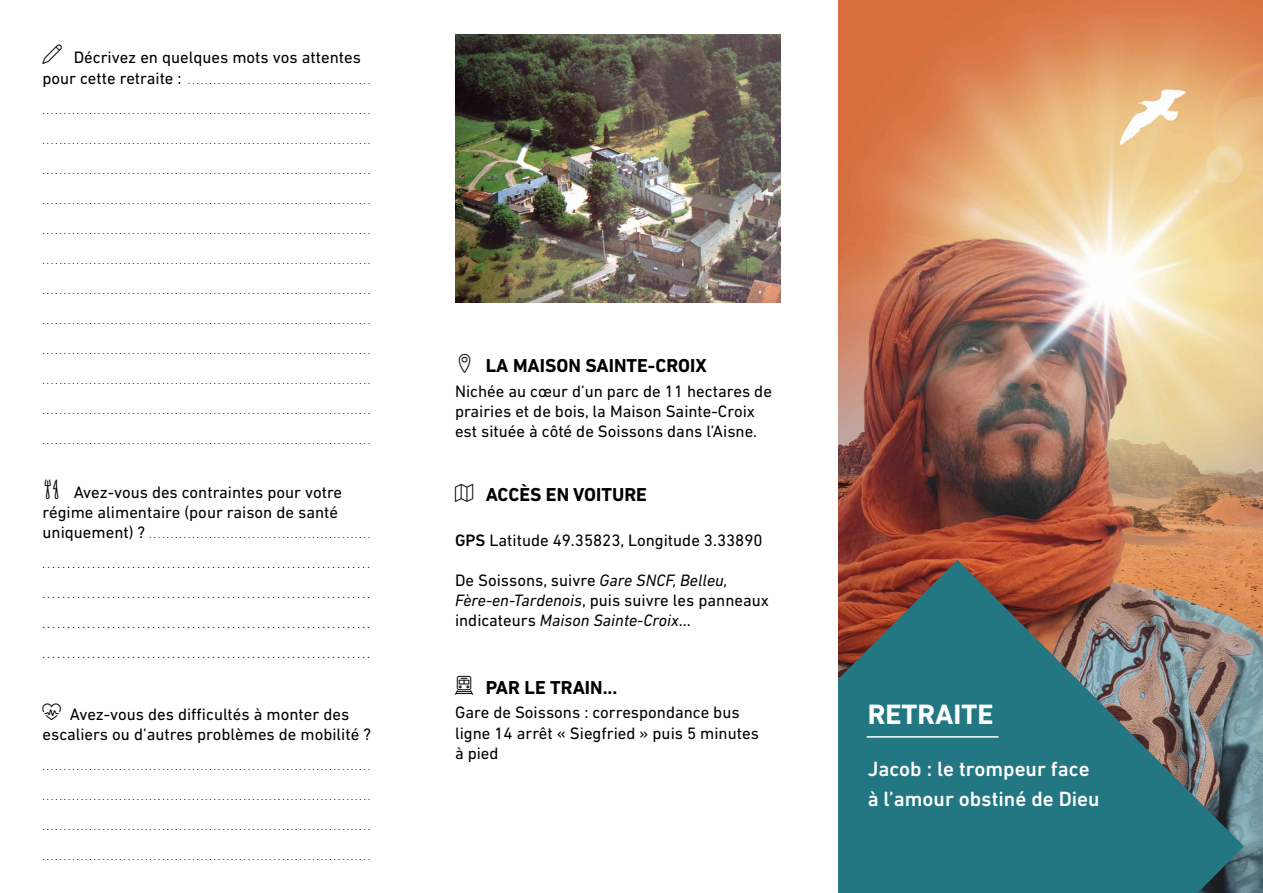
<style>
.page{position:relative;width:1263px;height:893px;background:#fff}
.page>*{position:absolute;margin:0;border:0;box-sizing:border-box;transform-origin:0 0}
.t1{font:700 28.5px "DIN Next LT Pro";color:#fff}
.t2{font:500 21px/30px "DIN Next LT Pro";color:#fff}
.t3{font:700 19.05px "DIN Next LT Pro";color:#000}
.t4{font:16.8px/20.1px "DIN Next LT Pro";color:#000}
.t5{font:10.5px "DIN Next LT Pro";color:#000}
.t6{font:9px "DIN Next LT Pro";color:#000}
.s1{font-size:16.8px}
.s2{font-weight:500}
.s3{font-style:italic}
</style>
<div class="page">
<img style="left:838px;top:0;width:425px;height:893px">
<img style="left:838px;top:560px;width:406px;height:333px">
<img style="left:455px;top:34px;width:326px;height:268px">
<hr style="left:867px;top:736px;width:131px;height:2px;background:#fff">
<h3 class="t4" style="left:74px;top:47px;width:289px">Décrivez en quelques mots vos attentes</h3>
<p class="t6" style="left:43px;top:75px;width:329px"><span class="s1">pour cette retraite :</span> . . . . . . . . . . . . . . . . . . . . . . . . . . . . . . . . . . . . . . . . . . .</p>
<p class="t6" style="left:43px;top:105px;width:328px">.............................................................................</p>
<p class="t6" style="left:43px;top:135px;width:328px">.............................................................................</p>
<p class="t6" style="left:43px;top:165px;width:328px">.............................................................................</p>
<p class="t6" style="left:43px;top:195px;width:328px">.............................................................................</p>
<p class="t6" style="left:43px;top:225px;width:328px">.............................................................................</p>
<p class="t6" style="left:43px;top:255px;width:328px">.............................................................................</p>
<p class="t6" style="left:43px;top:285px;width:328px">.............................................................................</p>
<p class="t6" style="left:43px;top:315px;width:328px">.............................................................................</p>
<p class="t6" style="left:43px;top:345px;width:328px">.............................................................................</p>
<p class="t6" style="left:43px;top:375px;width:328px">.............................................................................</p>
<p class="t6" style="left:43px;top:405px;width:328px">.............................................................................</p>
<p class="t6" style="left:43px;top:435px;width:328px">.............................................................................</p>
<h3 class="t4" style="left:43px;top:482px;width:301px;text-align:right">Avez-vous des contraintes pour votre régime alimentaire (pour raison de santé</h3>
<p class="t6" style="left:43px;top:530px;width:329px"><span class="s1">uniquement) ?</span> . . . . . . . . . . . . . . . . . . . . . . . . . . . . . . . . . . . . . . . . . . . . . . . . . . . .</p>
<p class="t5" style="left:43px;top:559px;width:327px">..................................................................</p>
<p class="t5" style="left:43px;top:589px;width:327px">..................................................................</p>
<p class="t5" style="left:43px;top:619px;width:327px">..................................................................</p>
<p class="t5" style="left:43px;top:649px;width:327px">..................................................................</p>
<h3 class="t4" style="left:43px;top:704px;width:330px;text-align:center">Avez-vous des difficultés à monter des escaliers ou d’autres problèmes de mobilité ?</h3>
<p class="t6" style="left:43px;top:762px;width:328px">.............................................................................</p>
<p class="t6" style="left:43px;top:792px;width:328px">.............................................................................</p>
<p class="t6" style="left:43px;top:822px;width:328px">.............................................................................</p>
<p class="t6" style="left:43px;top:852px;width:328px">.............................................................................</p>
<h3 class="t3" style="left:486px;top:355px;width:222px">LA MAISON SAINTE-CROIX</h3>
<h3 class="t4" style="left:455px;top:381px;width:318px">Nichée au cœur d’un parc de 11 hectares de prairies et de bois, la Maison Sainte-Croix est située à côté de Soissons dans l’Aisne.</h3>
<h3 class="t3" style="left:486px;top:484px;width:163px">ACCÈS EN VOITURE</h3>
<h3 class="t4" style="left:455px;top:530px;width:309px"><span class="s2">GPS</span> Latitude 49.35823, Longitude 3.33890</h3>
<h3 class="t4" style="left:455px;top:570px;width:315px">De Soissons, suivre <span class="s3">Gare SNCF, Belleu,<br>Fère-en-Tardenois</span>, puis suivre les panneaux indicateurs <span class="s3">Maison Sainte-Croix</span>...</h3>
<h3 class="t3" style="left:486px;top:676px;width:133px">PAR LE TRAIN...</h3>
<h3 class="t4" style="left:455px;top:702px;width:305px">Gare de Soissons : correspondance bus ligne 14 arrêt « Siegfried » puis 5 minutes à pied</h3>
<h1 class="t1" style="left:868px;top:698px;width:127px">RETRAITE</h1>
<h2 class="t2" style="left:868px;top:753px;width:233px">Jacob : le trompeur face à l’amour obstiné de Dieu</h2>
</div>
